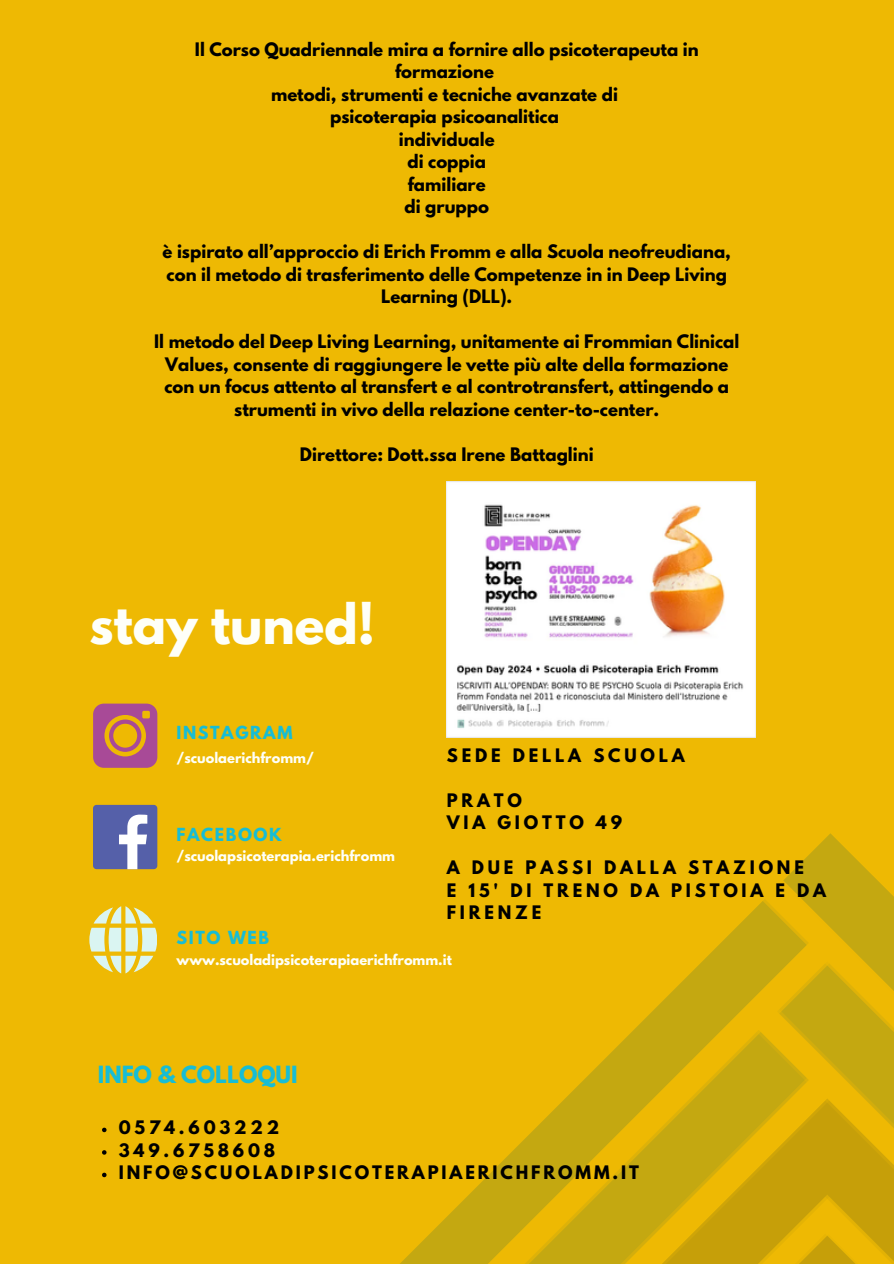
<style>
.page{position:relative;width:894px;height:1264px;background:#fff}
.page>*{position:absolute;margin:0;border:0;box-sizing:border-box;transform-origin:0 0}
.t1{font:700 49.05px "League Spartan";color:#fefff8}
.t2{font:700 21px "League Spartan";color:#17bdd5}
.t3{font:700 16.5px/22.5px "League Spartan";color:#000;text-align:center}
.t4{font:700 16.5px/22.5px "League Spartan";letter-spacing:.23em;color:#000}
.t5{font:700 16.5px "League Spartan";letter-spacing:.175em;color:#000}
.t6{font:700 15.9px "League Spartan";letter-spacing:.1em;color:#17bdd5}
.t7{font:700 13.05px "League Spartan";color:#fefff8}
</style>
<div class="page">
<div style="left:0;top:0;width:893px;height:1263px;background:#eeb903"></div>
<img style="left:401px;top:833px;width:492px;height:430px">
<svg style="left:93px;top:703px;width:64px;height:64px"></svg>
<div style="left:93px;top:804px;width:64px;height:65px;background:#5560a9;border-radius:4px"></div>
<svg style="left:119px;top:814px;width:28px;height:55px"></svg>
<svg style="left:89px;top:906px;width:68px;height:67px"></svg>
<svg style="left:102px;top:1127px;width:4px;height:5px"></svg>
<svg style="left:102px;top:1150px;width:4px;height:4px"></svg>
<svg style="left:102px;top:1172px;width:4px;height:5px"></svg>
<img style="left:446px;top:482px;width:309px;height:255px">
<p class="t3" style="left:195px;top:40px;width:505px">Il Corso Quadriennale mira a fornire allo psicoterapeuta in formazione<br>metodi, strumenti e tecniche avanzate di<br>psicoterapia psicoanalitica<br>individuale<br>di coppia<br>familiare<br>di gruppo</p>
<h3 class="t3" style="left:162px;top:243px;width:570px">è ispirato all’approccio di Erich Fromm e alla Scuola neofreudiana, con il metodo di trasferimento delle Competenze in in Deep Living<br>Learning (DLL).</h3>
<p class="t3" style="left:154px;top:333px;width:586px">Il metodo del Deep Living Learning, unitamente ai Frommian Clinical Values, consente di raggiungere le vette più alte della formazione con un focus attento al transfert e al controtransfert, attingendo a strumenti in vivo della relazione center-to-center.</p>
<p class="t3" style="left:300px;top:445px;width:295px">Direttore: Dott.ssa Irene Battaglini</p>
<h3 class="t1" style="left:89px;top:600px;width:287px">stay tuned!</h3>
<h4 class="t6" style="left:176px;top:725px;width:117px">INSTAGRAM</h4>
<h4 class="t7" style="left:176px;top:751px;width:139px">/scuolaerichfromm/</h4>
<h4 class="t6" style="left:176px;top:826px;width:107px">FACEBOOK</h4>
<h4 class="t7" style="left:176px;top:849px;width:220px">/scuolapsicoterapia.erichfromm</h4>
<p class="t4" style="left:446px;top:745px;width:239px">SEDE DELLA SCUOLA</p>
<h3 class="t4" style="left:446px;top:790px;width:177px">PRATO<br>VIA GIOTTO 49</h3>
<p class="t4" style="left:446px;top:858px;width:381px">A DUE PASSI DALLA STAZIONE<br>E 15' DI TRENO DA PISTOIA E DA<br>FIRENZE</p>
<h1 class="t6" style="left:176px;top:929px;width:94px">SITO WEB</h1>
<p class="t7" style="left:176px;top:953px;width:277px">www.scuoladipsicoterapiaerichfromm.it</p>
<h3 class="t2" style="left:98px;top:1064px;width:201px">INFO &amp; COLLOQUI</h3>
<h3 class="t4" style="left:119px;top:1118px;width:162px">0574.603222</h3>
<h3 class="t4" style="left:119px;top:1141px;width:158px">349.6758608</h3>
<p class="t5" style="left:119px;top:1164px;width:521px">INFO@SCUOLADIPSICOTERAPIAERICHFROMM.IT</p>
</div>
